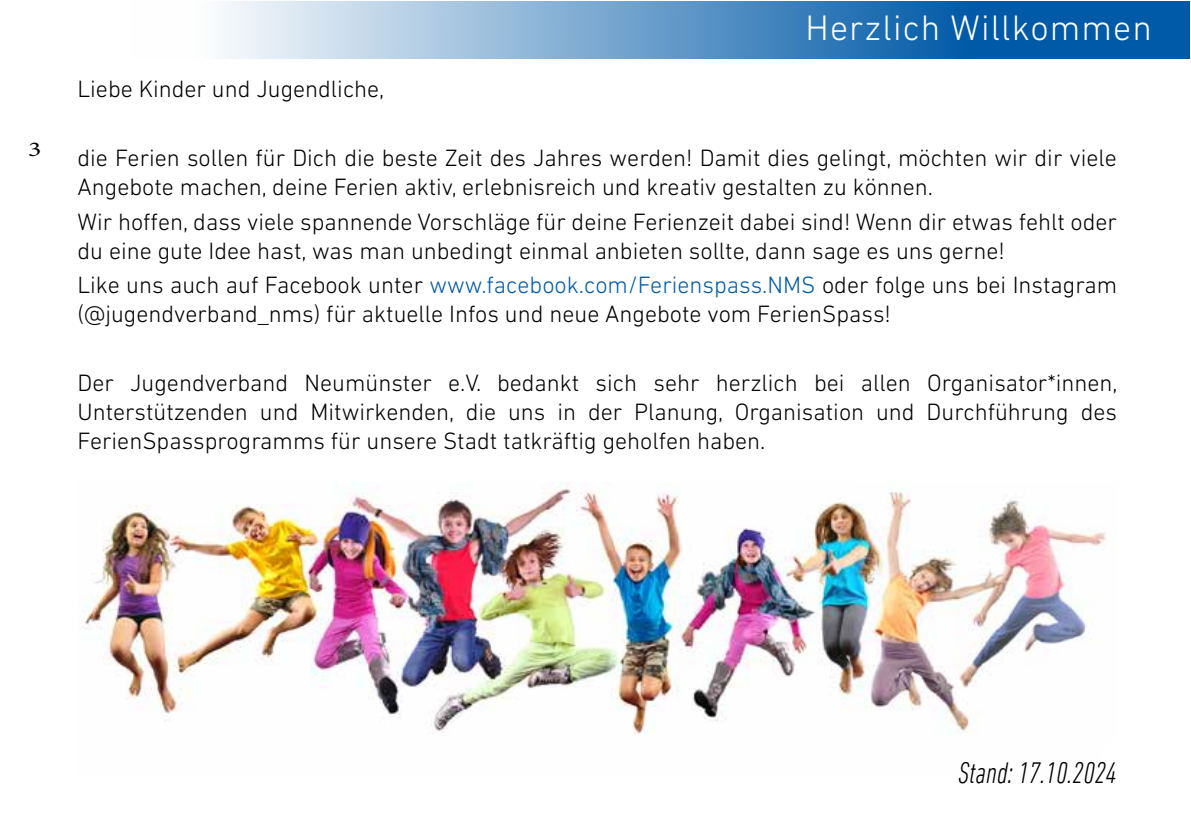
<style>
.page{position:relative;width:1191px;height:840px;background:#fff}
.page>*{position:absolute;margin:0;border:0;box-sizing:border-box;transform-origin:0 0}
.t1{font:300 36px "DIN Next LT Pro";letter-spacing:.03em;color:#fff}
.t2{font:italic 300 condensed 30px "DIN Next LT Pro";color:#000}
.t3{font:300 24px/28.8px "DIN Next LT Pro";color:#000}
.t4{font:21px "Minion Pro";color:#000;scale:1.33 1}
.s1{color:#005aa7}
</style>
<div class="page">
<svg style="left:224px;top:1px;width:966px;height:58px;background:#6098c7"></svg>
<img style="left:83px;top:482px;width:1023px;height:252px">
<p class="t4" style="left:29px;top:135px;width:11px">3</p>
<p class="t3" style="left:77px;top:75px;width:308px">Liebe Kinder und Jugendliche,</p>
<h1 class="t1" style="left:805px;top:7px;width:348px">Herzlich Willkommen</h1>
<p class="t3" style="left:77px;top:143px;width:1041px">die Ferien sollen für Dich die beste Zeit des Jahres werden! Damit dies gelingt, möchten wir dir viele<br>Angebote machen, deine Ferien aktiv, erlebnisreich und kreativ gestalten zu können.</p>
<p class="t3" style="left:77px;top:207px;width:1041px">Wir hoffen, dass viele spannende Vorschläge für deine Ferienzeit dabei sind! Wenn dir etwas fehlt oder du eine gute Idee hast, was man unbedingt einmal anbieten sollte, dann sage es uns gerne!</p>
<p class="t3" style="left:77px;top:270px;width:1041px">Like uns auch auf Facebook unter <span class="s1">www.facebook.com/Ferienspass.NMS</span> oder folge uns bei Instagram (@jugendverband_nms) für aktuelle Infos und neue Angebote vom FerienSpass!</p>
<p class="t3" style="left:77px;top:368px;width:1041px;text-align:justify">Der Jugendverband Neumünster e.V. bedankt sich sehr herzlich bei allen Organisator*innen, Unterstützenden und Mitwirkenden, die uns in der Planung, Organisation und Durchführung des FerienSpassprogramms für unsere Stadt tatkräftig geholfen haben.</p>
<p class="t2" style="left:958px;top:755px;width:160px">Stand: 17.10.2024</p>
</div>
